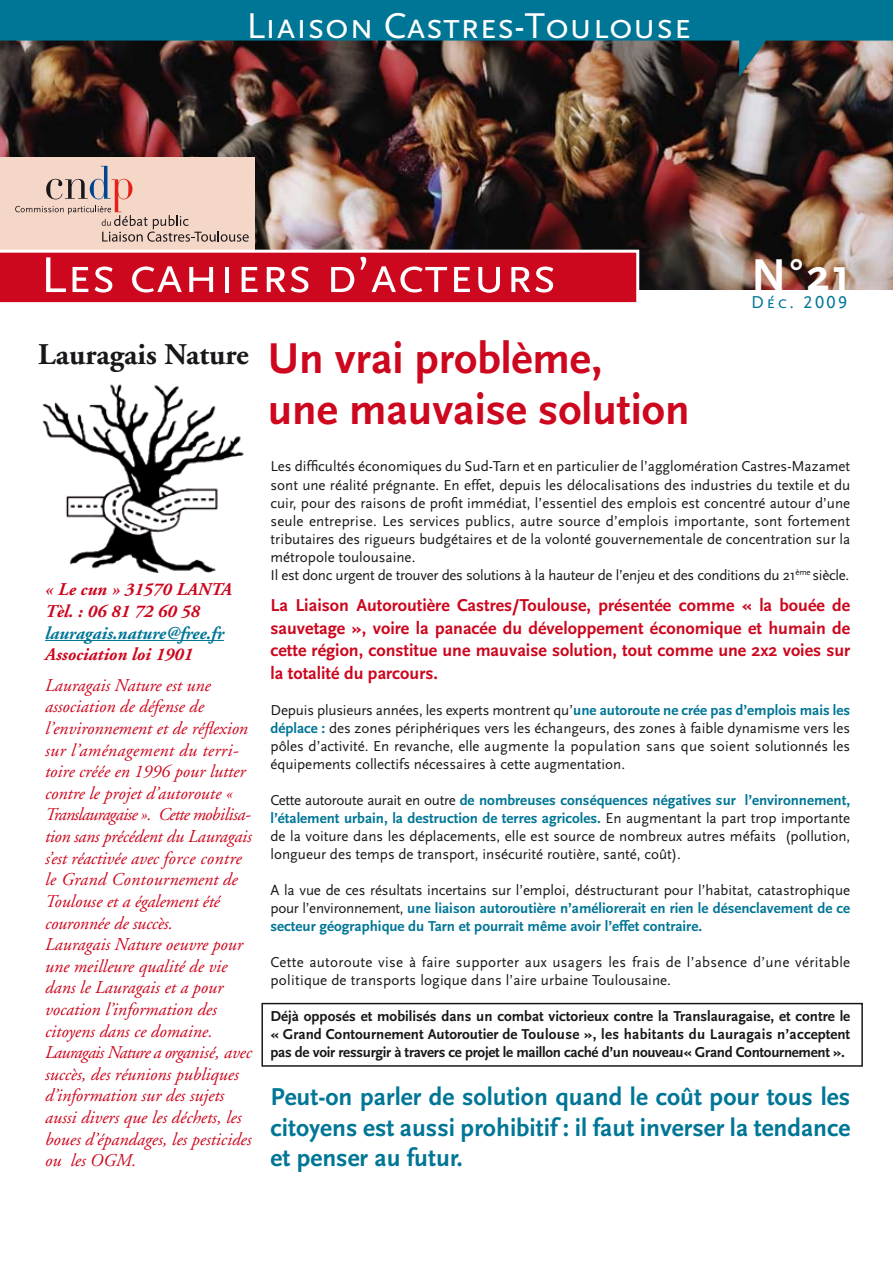
<style>
.page{position:relative;width:893px;height:1263px;background:#fff}
.page>*{position:absolute;margin:0;border:0;box-sizing:border-box;transform-origin:0 0}
.t1{font:52.5px "Scala Sans Caps";color:#fff}
.t2{font:700 46.5px "Scala Sans";color:#fff}
.t3{font:700 45px/51px "Scala Sans";color:#cc071e}
.t4{font:37.5px "Scala Sans Caps";color:#fff}
.t5{font:700 30px "Adobe Garamond";color:#1a171b}
.t6{font:700 25.5px/30.6px "Scala Sans";color:#007696;text-align:justify}
.t7{font:italic 18px/21.6px "Adobe Garamond";color:#cc071e}
.t8{font:700 18px/22.5px "Scala Sans";color:#cc071e;text-align:justify}
.t9{font:italic 700 18px/21.6px "Adobe Garamond";color:#cc071e}
.t10{font:italic 700 18px "Adobe Garamond";color:#007696}
.t11{font:18px "Scala Sans Caps";letter-spacing:.14em;color:#007696}
.t12{font:15px/18px "Scala Sans";color:#1a171b;text-align:justify}
.t13{font:700 15px/18px "Scala Sans";letter-spacing:-.02em;color:#1a171b;text-align:justify}
.t14{font:700 15px/18px "Scala Sans";color:#007696;text-align:justify}
.t15{font:15px/18px "Scala Sans";letter-spacing:.02em;color:#1a171b}
.s1{font-weight:700;color:#007696}
.s2{font-weight:400;color:#1a171b}
</style>
<div class="page">
<img style="left:0;top:41px;width:893px;height:249px">
<svg style="left:738px;top:41px;width:38px;height:38px"></svg>
<div style="left:0;top:3px;width:893px;height:38px;background:#007696"></div>
<hr style="left:0;top:0;width:893px;height:3px;background:#007696">
<hr style="left:45px;top:640px;width:179px;height:1px;background:#007696">
<div style="left:0;top:157px;width:255px;height:98px;background:#f5d7c8"></div>
<svg style="left:0;top:250px;width:639px;height:53px;background:#cf182d"></svg>
<svg style="left:15px;top:166px;width:234px;height:76px"></svg>
<img style="left:42px;top:384px;width:202px;height:189px">
<div style="left:261px;top:1003px;width:602px;height:64px;border:2px solid #1a171b"></div>
<h3 class="t4" style="left:246px;top:5px;width:446px">Liaison Castres-Toulouse</h3>
<h1 class="t1" style="left:40px;top:246px;width:518px">Les cahiers d’acteurs</h1>
<h2 class="t2" style="left:751px;top:249px;width:101px">N°21</h2>
<p class="t11" style="left:751px;top:292px;width:97px">Déc. 2009</p>
<h3 class="t5" style="left:38px;top:338px;width:212px">Lauragais Nature</h3>
<p class="t9" style="left:45px;top:579px;width:188px">« Le cun » 31570 LANTA<br>Tèl. : 06 81 72 60 58</p>
<p class="t10" style="left:45px;top:623px;width:180px">lauragais.nature@free.fr</p>
<p class="t9" style="left:45px;top:644px;width:149px">Association loi 1901</p>
<p class="t7" style="left:45px;top:675px;width:208px">Lauragais Nature est une association de défense de l’environnement et de réflexion sur l’aménagement du terri&shy;toire créée en 1996 pour lutter contre le projet d’autoroute «<br>Translauragaise ». Cette mobilisa&shy;tion sans précédent du Lauragais s’est réactivée avec force contre le Grand Contournement de<br>Toulouse et a également été couronnée de succès.<br>Lauragais Nature oeuvre pour une meilleure qualité de vie dans le Lauragais et a pour vocation l’information des citoyens dans ce domaine.<br>Lauragais Nature a organisé, avec succès, des réunions publiques d’information sur des sujets aussi divers que les déchets, les boues d’épandages, les pesticides ou les OGM.</p>
<h3 class="t3" style="left:268px;top:334px;width:423px">Un vrai problème,<br>une mauvaise solution</h3>
<p class="t12" style="left:270px;top:458px;width:581px;text-align:left">Les difficultés économiques du Sud-Tarn et en particulier de l’agglomération Castres-Mazamet sont une réalité prégnante. En effet, depuis les délocalisations des industries du textile et du cuir, pour des raisons de profit immédiat, l’essentiel des emplois est concentré autour d’une seule entreprise. Les services publics, autre source d’emplois importante, sont fortement tributaires des rigueurs budgétaires et de la volonté gouvernementale de concentration sur la métropole toulousaine.<br>Il est donc urgent de trouver des solutions à la hauteur de l’enjeu et des conditions du 21<sup>ème</sup> siècle.</p>
<p class="t8" style="left:270px;top:594px;width:581px">La Liaison Autoroutière Castres/Toulouse, présentée comme « la bouée de sauvetage », voire la panacée du développement économique et humain de cette région, constitue une mauvaise solution, tout comme une 2x2 voies sur la totalité du parcours.</p>
<p class="t12" style="left:270px;top:701px;width:581px">Depuis plusieurs années, les experts montrent qu’<span class="s1">une autoroute ne crée pas d’emplois mais les déplace :</span> des zones périphériques vers les échangeurs, des zones à faible dynamisme vers les pôles d’activité. En revanche, elle augmente la population sans que soient solutionnés les équipements collectifs nécessaires à cette augmentation.</p>
<p class="t12" style="left:270px;top:791px;width:581px">Cette autoroute aurait en outre <span class="s1">de nombreuses conséquences négatives sur l’environnement, l’étalement urbain, la destruction de terres agricoles.</span> En augmentant la part trop importante de la voiture dans les déplacements, elle est source de nombreux autres méfaits (pollution, longueur des temps de transport, insécurité routière, santé, coût).</p>
<p class="t14" style="left:270px;top:881px;width:581px"><span class="s2">A la vue de ces résultats incertains sur l’emploi, déstructurant pour l’habitat, catastrophique pour l’environnement,</span> une liaison autoroutière n’améliorerait en rien le désenclavement de ce secteur géographique du Tarn et pourrait même avoir l’effet contraire.</p>
<p class="t15" style="left:270px;top:953px;width:581px">Cette autoroute vise à faire supporter aux usagers les frais de l’absence d’une véritable politique de transports logique dans l’aire urbaine Toulousaine.</p>
<p class="t13" style="left:270px;top:1007px;width:581px">Déjà opposés et mobilisés dans un combat victorieux contre la Translauragaise, et contre le « Grand Contournement Autoroutier de Toulouse », les habitants du Lauragais n’acceptent pas de voir ressurgir à travers ce projet le maillon caché d’un nouveau« Grand Contournement ».</p>
<h3 class="t6" style="left:270px;top:1082px;width:581px">Peut-on parler de solution quand le coût pour tous les citoyens est aussi prohibitif : il faut inverser la tendance et penser au futur.</h3>
</div>
